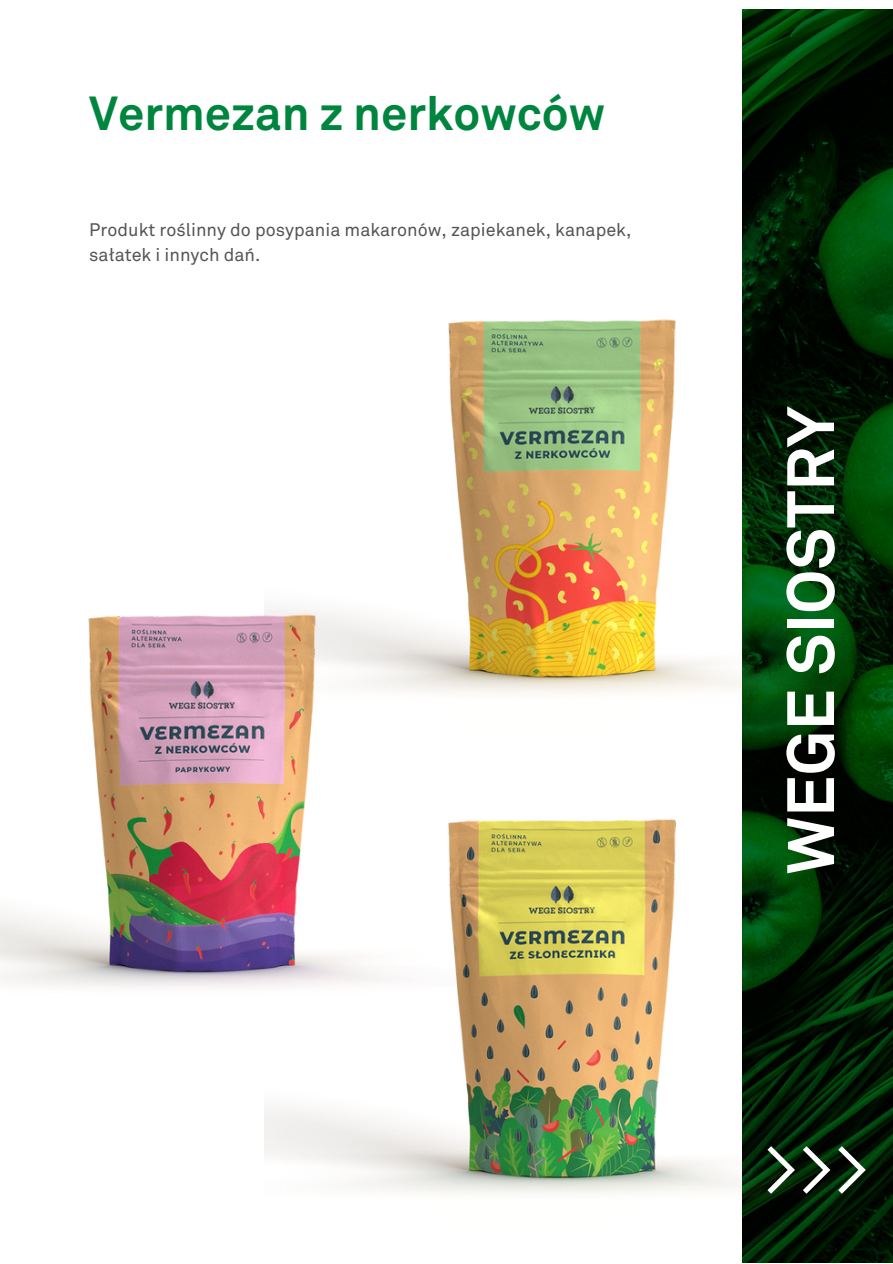
<style>
.page{position:relative;width:893px;height:1264px;background:#fff}
.page>*{position:absolute;margin:0;border:0;box-sizing:border-box;transform-origin:0 0}
.t1{font:75px "Akkurat Pro";color:#fff}
.t2{font:700 66px "Akkurat Pro";color:#fff}
.t3{font:700 47.25px "Akkurat Pro";color:#00853f}
.t4{font:18px/24.8px "Akkurat Pro";color:#545454}
</style>
<div class="page">
<img style="left:742px;top:9px;width:150px;height:1253px">
<img style="left:448px;top:173px;width:405px;height:499px">
<img style="left:0;top:467px;width:494px;height:520px">
<img style="left:264px;top:672px;width:589px;height:589px">
<h3 class="t3" style="left:89px;top:92px;width:517px">Vermezan z nerkowców</h3>
<p class="t4" style="left:89px;top:219px;width:543px">Produkt roślinny do posypania makaronów, zapiekanek, kanapek, sałatek i innych dań.</p>
<h2 class="t2" style="left:782px;top:874px;width:469px;rotate:-90deg">WEGE SIOSTRY</h2>
<h1 class="t1" style="left:763px;top:1134px;width:108px">&gt;&gt;&gt;</h1>
</div>
